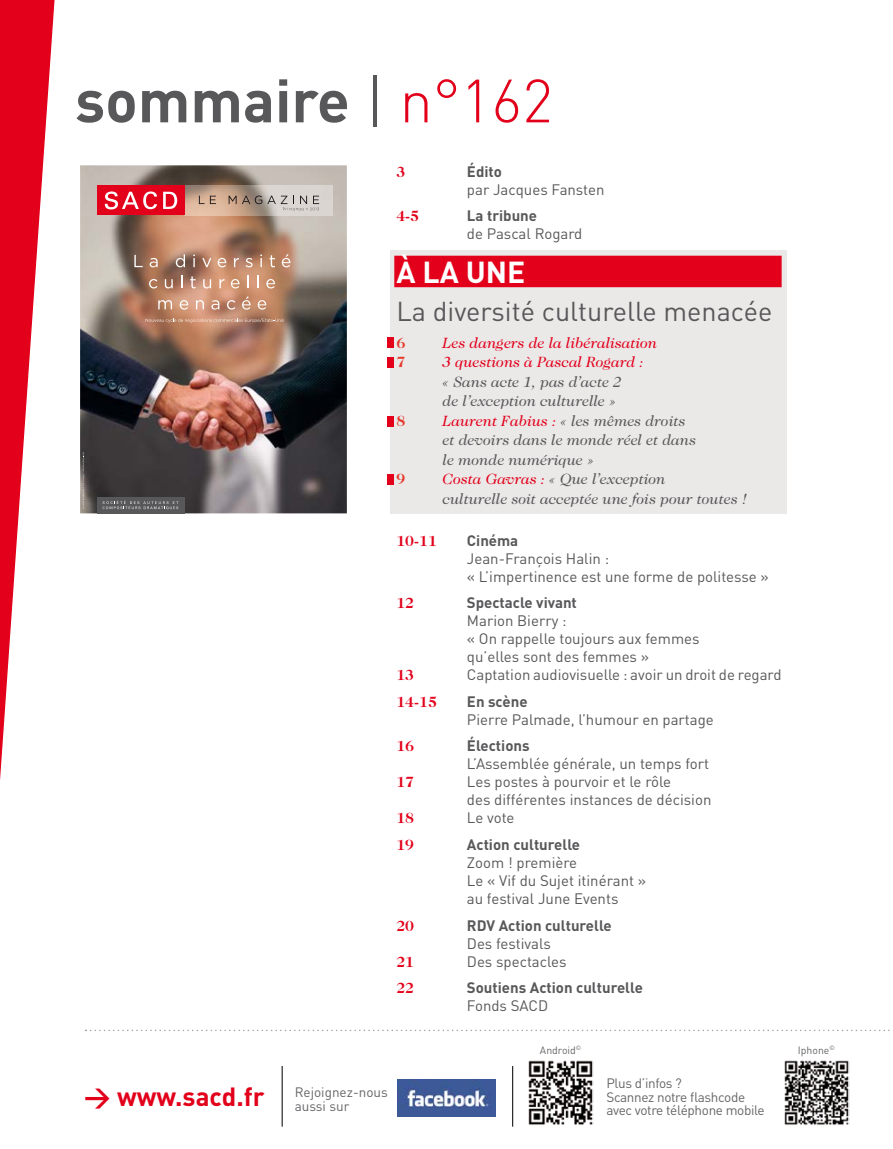
<style>
.page{position:relative;width:893px;height:1149px;background:#fff}
.page>*{position:absolute;margin:0;border:0;box-sizing:border-box;transform-origin:0 0}
.t1{font:700 60px "DIN";color:#58585a}
.t2{font:700 30px "DIN";color:#fff}
.t3{font:27px "DIN";color:#58585a}
.t4{font:15px/18px "DIN";color:#58585a}
.t5{font:italic 15px/19.5px "Caslon 224 Std";color:#58585a}
.t6{font:700 15px "DIN";color:#58585a}
.t7{font:italic 15px "Caslon 224 Std";color:#e2001a}
.t8{font:700 15px "Caslon 224 Std";color:#e2001a}
.t9{font:700 15px "Caslon 224 Std";color:#e53527}
.t10{font:13.5px/13.5px "DIN";letter-spacing:-.025em;color:#646567}
.t11{font:13.5px/13.5px "DIN";color:#646567}
.t12{font:10.5px "DIN";color:#646567}
.s1{font-weight:300;color:#58585b}
.s2{font-weight:300;color:#e2001a}
.s3{color:#e2001a}
.s4{font-weight:700;font-size:25.95px;color:#e2001a}
</style>
<div class="page">
<img style="left:80px;top:165px;width:267px;height:348px">
<svg style="left:134px;top:255px;width:9px;height:12px"></svg>
<svg style="left:150px;top:258px;width:8px;height:9px"></svg>
<svg style="left:176px;top:254px;width:9px;height:13px"></svg>
<svg style="left:193px;top:254px;width:2px;height:13px"></svg>
<svg style="left:202px;top:258px;width:9px;height:9px"></svg>
<svg style="left:218px;top:258px;width:8px;height:9px"></svg>
<svg style="left:234px;top:258px;width:5px;height:9px"></svg>
<svg style="left:246px;top:258px;width:7px;height:9px"></svg>
<svg style="left:260px;top:254px;width:2px;height:13px"></svg>
<svg style="left:269px;top:255px;width:6px;height:12px"></svg>
<svg style="left:282px;top:254px;width:8px;height:13px"></svg>
<svg style="left:149px;top:279px;width:8px;height:9px"></svg>
<svg style="left:165px;top:279px;width:8px;height:9px"></svg>
<svg style="left:181px;top:275px;width:2px;height:13px"></svg>
<svg style="left:190px;top:276px;width:6px;height:12px"></svg>
<svg style="left:203px;top:279px;width:8px;height:9px"></svg>
<svg style="left:219px;top:279px;width:5px;height:9px"></svg>
<svg style="left:231px;top:279px;width:8px;height:9px"></svg>
<svg style="left:247px;top:275px;width:2px;height:13px"></svg>
<svg style="left:257px;top:275px;width:1px;height:13px"></svg>
<svg style="left:266px;top:279px;width:9px;height:9px"></svg>
<svg style="left:158px;top:300px;width:14px;height:9px"></svg>
<svg style="left:180px;top:300px;width:8px;height:9px"></svg>
<svg style="left:196px;top:300px;width:8px;height:9px"></svg>
<svg style="left:211px;top:300px;width:8px;height:9px"></svg>
<svg style="left:227px;top:300px;width:8px;height:9px"></svg>
<svg style="left:242px;top:296px;width:9px;height:13px"></svg>
<svg style="left:258px;top:300px;width:8px;height:9px"></svg>
<svg style="left:146px;top:318px;width:138px;height:4px"></svg>
<img style="left:185px;top:186px;width:147px;height:29px">
<div style="left:97px;top:186px;width:88px;height:29px;background:#e2001a"></div>
<svg style="left:105px;top:191px;width:52px;height:18px"></svg>
<svg style="left:163px;top:192px;width:14px;height:17px"></svg>
<svg style="left:199px;top:196px;width:17px;height:8px"></svg>
<svg style="left:229px;top:195px;width:90px;height:16px"></svg>
<div style="left:97px;top:497px;width:88px;height:16px;background:#58585a"></div>
<svg style="left:103px;top:500px;width:75px;height:9px"></svg>
<svg style="left:82px;top:452px;width:3px;height:57px"></svg>
<svg style="left:0;top:0;width:55px;height:780px;fill:#e2001a"></svg>
<svg style="left:85px;top:1029px;width:805px;height:1px"></svg>
<hr style="left:282px;top:1065px;width:1px;height:61px;background:#1a171c">
<hr style="left:512px;top:1065px;width:1px;height:61px;background:#1a171c">
<div style="left:390px;top:250px;width:397px;height:263px;background:#ebe8e8"></div>
<div style="left:387px;top:337px;width:6px;height:11px;background:#e2001a"></div>
<div style="left:387px;top:357px;width:6px;height:11px;background:#e2001a"></div>
<div style="left:387px;top:416px;width:6px;height:10px;background:#e2001a"></div>
<div style="left:387px;top:474px;width:6px;height:11px;background:#e2001a"></div>
<img style="left:397px;top:1079px;width:99px;height:37px">
<img style="left:528px;top:1060px;width:66px;height:64px">
<img style="left:784px;top:1060px;width:65px;height:64px">
<div style="left:394px;top:255px;width:388px;height:32px;background:#e2001a"></div>
<h1 class="t1" style="left:75px;top:61px;width:479px">sommaire <span class="s1">|</span> <span class="s2">n°162</span></h1>
<p class="t8" style="left:396px;top:163px;width:10px">3</p>
<p class="t6" style="left:467px;top:162px;width:36px">Édito</p>
<p class="t4" style="left:467px;top:180px;width:139px">par Jacques Fansten</p>
<p class="t8" style="left:396px;top:207px;width:24px">4-5</p>
<p class="t6" style="left:467px;top:206px;width:72px">La tribune</p>
<p class="t4" style="left:467px;top:225px;width:117px">de Pascal Rogard</p>
<h2 class="t2" style="left:396px;top:252px;width:130px">À LA UNE</h2>
<h3 class="t3" style="left:396px;top:294px;width:377px">La diversité culturelle menacée</h3>
<p class="t9" style="left:396px;top:333px;width:10px">6</p>
<p class="t7" style="left:443px;top:334px;width:216px">Les dangers de la libéralisation</p>
<p class="t9" style="left:396px;top:353px;width:10px">7</p>
<p class="t7" style="left:443px;top:353px;width:203px">3 questions à Pascal Rogard :</p>
<p class="t5" style="left:443px;top:371px;width:180px">« Sans acte 1, pas d’acte 2 de l’exception culturelle »</p>
<p class="t9" style="left:396px;top:411px;width:10px">8</p>
<p class="t5" style="left:443px;top:410px;width:255px"><span class="s3">Laurent Fabius :</span> « les mêmes droits et devoirs dans le monde réel et dans le monde numérique »</p>
<p class="t9" style="left:396px;top:470px;width:10px">9</p>
<p class="t5" style="left:443px;top:469px;width:306px"><span class="s3">Costa Gavras :</span> « Que l’exception<br>culturelle soit acceptée une fois pour toutes !</p>
<p class="t8" style="left:396px;top:531px;width:42px">10-11</p>
<p class="t6" style="left:467px;top:530px;width:53px">Cinéma</p>
<p class="t4" style="left:467px;top:549px;width:303px">Jean-François Halin :<br>« L’impertinence est une forme de politesse »</p>
<p class="t8" style="left:396px;top:594px;width:19px">12</p>
<p class="t6" style="left:467px;top:593px;width:111px">Spectacle vivant</p>
<p class="t4" style="left:467px;top:611px;width:234px">Marion Bierry :<br>« On rappelle toujours aux femmes qu’elles sont des femmes »</p>
<p class="t8" style="left:396px;top:666px;width:19px">13</p>
<p class="t4" style="left:467px;top:665px;width:316px">Captation audiovisuelle : avoir un droit de regard</p>
<p class="t8" style="left:396px;top:692px;width:42px">14-15</p>
<p class="t6" style="left:467px;top:691px;width:62px">En scène</p>
<p class="t4" style="left:467px;top:710px;width:248px">Pierre Palmade, l’humour en partage</p>
<p class="t8" style="left:396px;top:737px;width:19px">16</p>
<p class="t6" style="left:467px;top:736px;width:64px">Élections</p>
<p class="t4" style="left:467px;top:754px;width:244px">L’Assemblée générale, un temps fort</p>
<p class="t8" style="left:396px;top:773px;width:19px">17</p>
<p class="t4" style="left:467px;top:772px;width:246px">Les postes à pourvoir et le rôle<br>des différentes instances de décision</p>
<p class="t8" style="left:396px;top:809px;width:19px">18</p>
<p class="t4" style="left:467px;top:808px;width:49px">Le vote</p>
<p class="t8" style="left:396px;top:835px;width:19px">19</p>
<p class="t6" style="left:467px;top:834px;width:115px">Action culturelle</p>
<p class="t4" style="left:467px;top:853px;width:181px">Zoom ! première<br>Le « Vif du Sujet itinérant » au festival June Events</p>
<p class="t8" style="left:396px;top:916px;width:19px">20</p>
<p class="t6" style="left:467px;top:915px;width:146px">RDV Action culturelle</p>
<p class="t4" style="left:467px;top:933px;width:85px">Des festivals</p>
<p class="t8" style="left:396px;top:952px;width:19px">21</p>
<p class="t4" style="left:467px;top:951px;width:101px">Des spectacles</p>
<p class="t8" style="left:396px;top:978px;width:19px">22</p>
<p class="t6" style="left:467px;top:977px;width:177px">Soutiens Action culturelle</p>
<p class="t4" style="left:467px;top:996px;width:83px">Fonds SACD</p>
<p class="t12" style="left:540px;top:1042px;width:43px">Android<sup>©</sup></p>
<p class="t12" style="left:798px;top:1042px;width:38px">Iphone<sup>©</sup></p>
<p class="t11" style="left:295px;top:1084px;width:95px;text-indent:-210px"><span class="s4">&gt; www.sacd.fr</span> Rejoignez-nous aussi sur</p>
<p class="t10" style="left:606px;top:1076px;width:160px">Plus d’infos ?<br>Scannez notre flashcode avec votre téléphone mobile</p>
</div>
